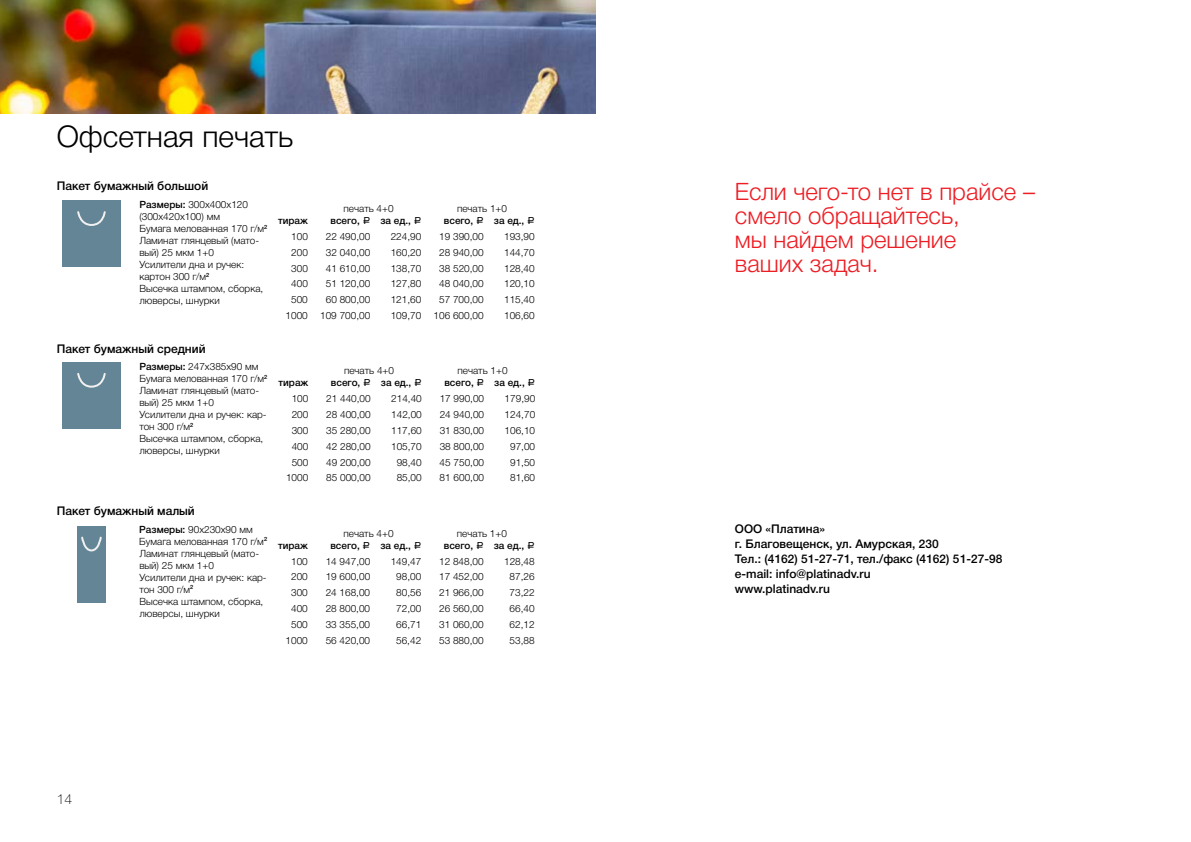
<style>
.page{position:relative;width:1191px;height:842px;background:#fff}
.page>*{position:absolute;margin:0;border:0;box-sizing:border-box;transform-origin:0 0}
.t1{font:30px "Helvetica 4 Light";color:#000}
.t2{font:24px/24px "Helvetica 4 Light";color:#ed1d24}
.t3{font:14px "Helvetica 3 Thin";color:#000}
.t4{font:12px/14.8px "Helvetica 6 Medium";color:#000}
.t5{font:10px/12px "Helvetica 4 Light";color:#000}
.t6{font:10px "Helvetica 6 Medium";color:#000}
.s1{font-family:"Helvetica 6 Medium"}
.s2{font-family:"ALS Rubl"}
</style>
<div class="page">
<img style="left:0;top:0;width:595px;height:113px">
<div style="left:62px;top:201px;width:59px;height:66px;background:#648595"></div>
<svg style="left:77px;top:211px;width:29px;height:15px"></svg>
<div style="left:62px;top:363px;width:59px;height:66px;background:#648595"></div>
<svg style="left:77px;top:373px;width:29px;height:15px"></svg>
<div style="left:77px;top:526px;width:29px;height:76px;background:#648595"></div>
<svg style="left:81px;top:536px;width:21px;height:16px"></svg>
<h1 class="t1" style="left:57px;top:120px;width:238px">Офсетная печать</h1>
<p class="t4" style="left:57px;top:179px;width:153px">Пакет бумажный большой</p>
<p class="t5" style="left:139px;top:199px;width:129px"><span class="s1">Размеры:</span> 300х400х120 (300х420х100) мм<br>Бумага мелованная 170 г/м<sup>2<br></sup>Ламинат глянцевый (мато&shy;вый) 25 мкм 1+0<br>Усилители дна и ручек: картон 300 г/м<sup>2<br></sup>Высечка штампом, сборка, люверсы, шнурки</p>
<p class="t5" style="left:343px;top:203px;width:52px">печать 4+0</p>
<p class="t5" style="left:457px;top:203px;width:52px">печать 1+0</p>
<p class="t6" style="left:278px;top:215px;width:31px">тираж</p>
<p class="t6" style="left:330px;top:215px;width:92px">всего, <span class="s2">A</span> за ед., <span class="s2">A</span></p>
<p class="t6" style="left:444px;top:215px;width:92px">всего, <span class="s2">A</span> за ед., <span class="s2">A</span></p>
<p class="t5" style="left:291px;top:230px;width:18px">100</p>
<p class="t5" style="left:326px;top:230px;width:46px">22 490,00</p>
<p class="t5" style="left:391px;top:230px;width:32px">224,90</p>
<p class="t5" style="left:439px;top:230px;width:46px">19 390,00</p>
<p class="t5" style="left:504px;top:230px;width:32px">193,90</p>
<p class="t5" style="left:291px;top:246px;width:18px">200</p>
<p class="t5" style="left:326px;top:246px;width:46px">32 040,00</p>
<p class="t5" style="left:391px;top:246px;width:32px">160,20</p>
<p class="t5" style="left:439px;top:246px;width:46px">28 940,00</p>
<p class="t5" style="left:504px;top:246px;width:32px">144,70</p>
<p class="t5" style="left:291px;top:262px;width:18px">300</p>
<p class="t5" style="left:326px;top:262px;width:46px">41 610,00</p>
<p class="t5" style="left:391px;top:262px;width:32px">138,70</p>
<p class="t5" style="left:439px;top:262px;width:46px">38 520,00</p>
<p class="t5" style="left:504px;top:262px;width:32px">128,40</p>
<p class="t5" style="left:291px;top:278px;width:18px">400</p>
<p class="t5" style="left:326px;top:278px;width:46px">51 120,00</p>
<p class="t5" style="left:391px;top:278px;width:32px">127,80</p>
<p class="t5" style="left:439px;top:278px;width:46px">48 040,00</p>
<p class="t5" style="left:504px;top:278px;width:32px">120,10</p>
<p class="t5" style="left:291px;top:294px;width:18px">500</p>
<p class="t5" style="left:326px;top:294px;width:46px">60 800,00</p>
<p class="t5" style="left:391px;top:294px;width:32px">121,60</p>
<p class="t5" style="left:439px;top:294px;width:46px">57 700,00</p>
<p class="t5" style="left:504px;top:294px;width:32px">115,40</p>
<p class="t5" style="left:286px;top:310px;width:86px">1000 109 700,00</p>
<p class="t5" style="left:391px;top:310px;width:94px">109,70 106 600,00</p>
<p class="t5" style="left:504px;top:310px;width:32px">106,60</p>
<p class="t4" style="left:57px;top:341px;width:150px">Пакет бумажный средний</p>
<p class="t5" style="left:139px;top:361px;width:129px"><span class="s1">Размеры:</span> 247х385х90 мм<br>Бумага мелованная 170 г/м<sup>2<br></sup>Ламинат глянцевый (мато&shy;вый) 25 мкм 1+0<br>Усилители дна и ручек: кар&shy;тон 300 г/м<sup>2<br></sup>Высечка штампом, сборка, люверсы, шнурки</p>
<p class="t5" style="left:344px;top:365px;width:52px">печать 4+0</p>
<p class="t5" style="left:457px;top:365px;width:52px">печать 1+0</p>
<p class="t6" style="left:278px;top:377px;width:31px">тираж</p>
<p class="t6" style="left:331px;top:377px;width:92px">всего, <span class="s2">A</span> за ед., <span class="s2">A</span></p>
<p class="t6" style="left:444px;top:377px;width:92px">всего, <span class="s2">A</span> за ед., <span class="s2">A</span></p>
<p class="t5" style="left:292px;top:393px;width:18px">100</p>
<p class="t5" style="left:326px;top:393px;width:46px">21 440,00</p>
<p class="t5" style="left:391px;top:393px;width:32px">214,40</p>
<p class="t5" style="left:440px;top:393px;width:46px">17 990,00</p>
<p class="t5" style="left:504px;top:393px;width:32px">179,90</p>
<p class="t5" style="left:292px;top:409px;width:18px">200</p>
<p class="t5" style="left:326px;top:409px;width:46px">28 400,00</p>
<p class="t5" style="left:391px;top:409px;width:32px">142,00</p>
<p class="t5" style="left:440px;top:409px;width:46px">24 940,00</p>
<p class="t5" style="left:504px;top:409px;width:32px">124,70</p>
<p class="t5" style="left:292px;top:424px;width:18px">300</p>
<p class="t5" style="left:326px;top:424px;width:46px">35 280,00</p>
<p class="t5" style="left:391px;top:424px;width:32px">117,60</p>
<p class="t5" style="left:440px;top:424px;width:46px">31 830,00</p>
<p class="t5" style="left:504px;top:424px;width:32px">106,10</p>
<p class="t5" style="left:292px;top:440px;width:18px">400</p>
<p class="t5" style="left:326px;top:440px;width:46px">42 280,00</p>
<p class="t5" style="left:391px;top:440px;width:32px">105,70</p>
<p class="t5" style="left:440px;top:440px;width:46px">38 800,00</p>
<p class="t5" style="left:510px;top:440px;width:27px">97,00</p>
<p class="t5" style="left:292px;top:456px;width:18px">500</p>
<p class="t5" style="left:326px;top:456px;width:46px">49 200,00</p>
<p class="t5" style="left:397px;top:456px;width:27px">98,40</p>
<p class="t5" style="left:440px;top:456px;width:46px">45 750,00</p>
<p class="t5" style="left:510px;top:456px;width:27px">91,50</p>
<p class="t5" style="left:286px;top:472px;width:24px">1000</p>
<p class="t5" style="left:326px;top:472px;width:46px">85 000,00</p>
<p class="t5" style="left:397px;top:472px;width:27px">85,00</p>
<p class="t5" style="left:439px;top:472px;width:46px">81 600,00</p>
<p class="t5" style="left:510px;top:472px;width:27px">81,60</p>
<p class="t4" style="left:57px;top:503px;width:140px">Пакет бумажный малый</p>
<p class="t5" style="left:139px;top:523px;width:129px"><span class="s1">Размеры:</span> 90х230х90 мм<br>Бумага мелованная 170 г/м<sup>2<br></sup>Ламинат глянцевый (мато&shy;вый) 25 мкм 1+0<br>Усилители дна и ручек: кар&shy;тон 300 г/м<sup>2<br></sup>Высечка штампом, сборка, люверсы, шнурки</p>
<p class="t5" style="left:343px;top:527px;width:52px">печать 4+0</p>
<p class="t5" style="left:457px;top:527px;width:52px">печать 1+0</p>
<p class="t6" style="left:278px;top:540px;width:31px">тираж</p>
<p class="t6" style="left:330px;top:540px;width:92px">всего, <span class="s2">A</span> за ед., <span class="s2">A</span></p>
<p class="t6" style="left:444px;top:540px;width:92px">всего, <span class="s2">A</span> за ед., <span class="s2">A</span></p>
<p class="t5" style="left:291px;top:555px;width:18px">100</p>
<p class="t5" style="left:326px;top:555px;width:46px">14 947,00</p>
<p class="t5" style="left:391px;top:555px;width:32px">149,47</p>
<p class="t5" style="left:439px;top:555px;width:46px">12 848,00</p>
<p class="t5" style="left:504px;top:555px;width:32px">128,48</p>
<p class="t5" style="left:291px;top:571px;width:18px">200</p>
<p class="t5" style="left:326px;top:571px;width:46px">19 600,00</p>
<p class="t5" style="left:396px;top:571px;width:27px">98,00</p>
<p class="t5" style="left:439px;top:571px;width:46px">17 452,00</p>
<p class="t5" style="left:509px;top:571px;width:27px">87,26</p>
<p class="t5" style="left:291px;top:587px;width:18px">300</p>
<p class="t5" style="left:326px;top:587px;width:46px">24 168,00</p>
<p class="t5" style="left:396px;top:587px;width:27px">80,56</p>
<p class="t5" style="left:439px;top:587px;width:46px">21 966,00</p>
<p class="t5" style="left:509px;top:587px;width:27px">73,22</p>
<p class="t5" style="left:291px;top:603px;width:18px">400</p>
<p class="t5" style="left:326px;top:603px;width:46px">28 800,00</p>
<p class="t5" style="left:396px;top:603px;width:27px">72,00</p>
<p class="t5" style="left:439px;top:603px;width:46px">26 560,00</p>
<p class="t5" style="left:509px;top:603px;width:27px">66,40</p>
<p class="t5" style="left:291px;top:618px;width:18px">500</p>
<p class="t5" style="left:326px;top:618px;width:46px">33 355,00</p>
<p class="t5" style="left:396px;top:618px;width:27px">66,71</p>
<p class="t5" style="left:439px;top:618px;width:46px">31 060,00</p>
<p class="t5" style="left:509px;top:618px;width:27px">62,12</p>
<p class="t5" style="left:285px;top:634px;width:24px">1000</p>
<p class="t5" style="left:326px;top:634px;width:46px">56 420,00</p>
<p class="t5" style="left:396px;top:634px;width:27px">56,42</p>
<p class="t5" style="left:439px;top:634px;width:46px">53 880,00</p>
<p class="t5" style="left:509px;top:634px;width:27px">53,88</p>
<h3 class="t3" style="left:57px;top:791px;width:17px">14</h3>
<h2 class="t2" style="left:735px;top:179px;width:301px">Если чего-то нет в прайсе – смело обращайтесь,<br>мы найдем решение<br>ваших задач.</h2>
<p class="t4" style="left:735px;top:522px;width:269px">ООО «Платина»<br>г. Благовещенск, ул. Амурская, 230<br>Тел.: (4162) 51-27-71, тел./факс (4162) 51-27-98 e-mail: info@platinadv.ru<br>www.platinadv.ru</p>
</div>
